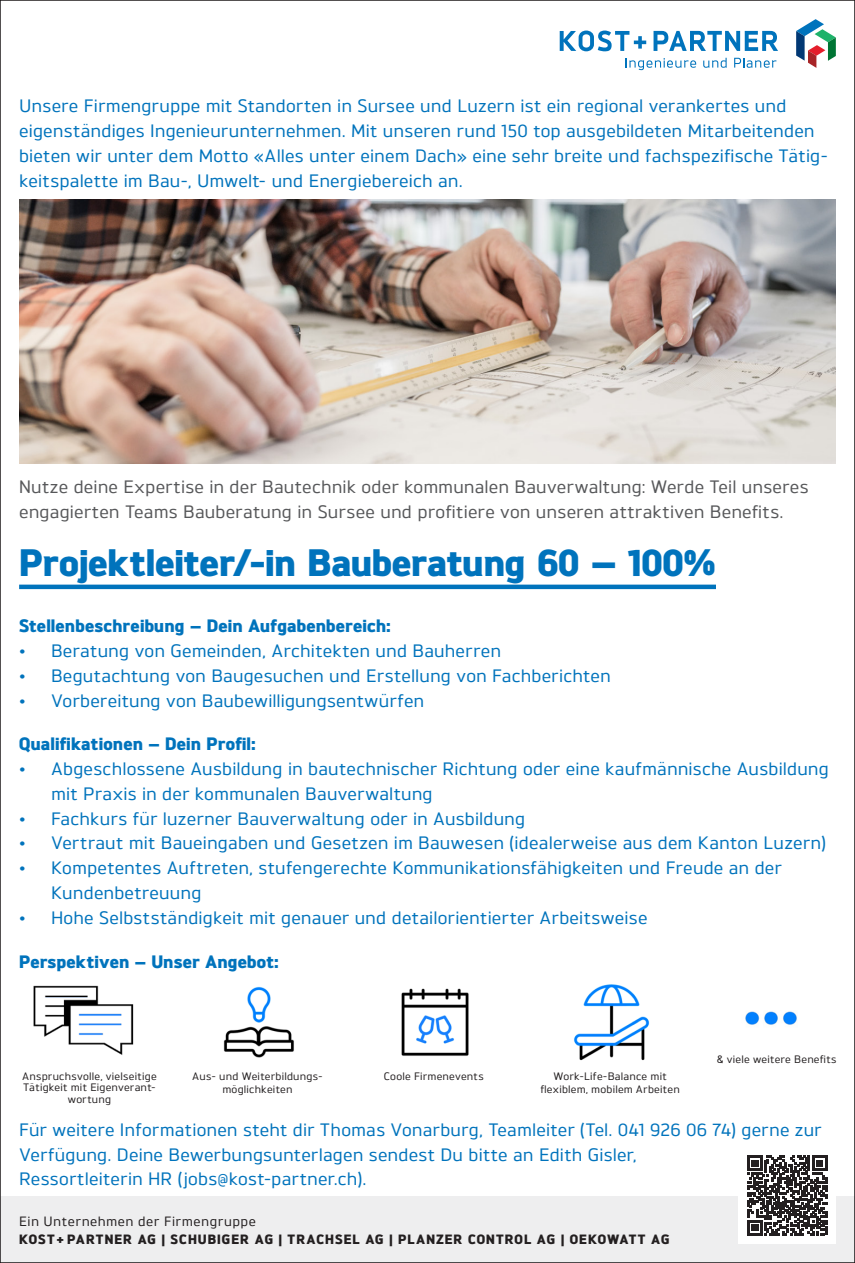
<style>
.page{position:relative;width:855px;height:1263px;background:#fff}
.page>*{position:absolute;margin:0;border:0;box-sizing:border-box;transform-origin:0 0}
.t1{font:800 38.25px "Brokman";letter-spacing:-.005em;color:#0073bc}
.t2{font:500 18px/24.8px "Brokman";letter-spacing:.01em;color:#0073bc}
.t3{font:500 18px/24.8px "Brokman";letter-spacing:.01em;color:#57585a}
.t4{font:800 18px "Brokman";letter-spacing:.01em;color:#0073bc}
.t5{font:800 13.5px "Brokman";letter-spacing:.075em;color:#231f20}
.t6{font:500 13.5px "Brokman";letter-spacing:.04em;color:#231f20}
.t7{font:500 10.8px/12.8px "Brokman";letter-spacing:.02em;color:#231f20;text-align:center}
.s1{font-size:40.5px}
</style>
<div class="page">
<hr style="left:19px;top:585px;width:697px;height:4px;background:#0073bc">
<div style="left:0;top:1196px;width:855px;height:67px;background:#eeeeef"></div>
<svg style="left:796px;top:19px;width:40px;height:49px"></svg>
<svg style="left:559px;top:31px;width:87px;height:20px"></svg>
<svg style="left:653px;top:31px;width:125px;height:20px"></svg>
<svg style="left:626px;top:58px;width:70px;height:12px"></svg>
<svg style="left:703px;top:58px;width:24px;height:10px"></svg>
<svg style="left:734px;top:58px;width:42px;height:10px"></svg>
<div style="left:739px;top:1147px;width:97px;height:97px;background:#fff"></div>
<svg style="left:747px;top:1155px;width:80px;height:80px"></svg>
<img style="left:223px;top:986px;width:71px;height:72px">
<img style="left:33px;top:985px;width:101px;height:70px">
<img style="left:745px;top:1011px;width:52px;height:14px">
<img style="left:401px;top:988px;width:68px;height:68px">
<img style="left:574px;top:984px;width:76px;height:77px">
<img style="left:19px;top:199px;width:817px;height:265px">
<p class="t2" style="left:19px;top:93px;width:810px">Unsere Firmengruppe mit Standorten in Sursee und Luzern ist ein regional verankertes und eigenständiges Ingenieurunternehmen. Mit unseren rund 150 top ausgebildeten Mitarbeitenden bieten wir unter dem Motto «Alles unter einem Dach» eine sehr breite und fachspezifische Tätig&shy;keitspalette im Bau-, Umwelt- und Energiebereich an.</p>
<p class="t3" style="left:19px;top:474px;width:791px">Nutze deine Expertise in der Bautechnik oder kommunalen Bauverwaltung: Werde Teil unseres engagierten Teams Bauberatung in Sursee und profitiere von unseren attraktiven Benefits.</p>
<h1 class="t1" style="left:19px;top:535px;width:698px">Projektleiter/-in Bauberatung 60 <span class="s1">—</span> 100%</h1>
<p class="t4" style="left:19px;top:613px;width:373px">Stellenbeschreibung — Dein Aufgabenbereich:</p>
<p class="t2" style="left:19px;top:638px;width:483px">• Beratung von Gemeinden, Architekten und Bauherren</p>
<p class="t2" style="left:19px;top:662px;width:593px">• Begutachtung von Baugesuchen und Erstellung von Fachberichten</p>
<p class="t2" style="left:19px;top:687px;width:407px">• Vorbereitung von Baubewilligungsentwürfen</p>
<p class="t4" style="left:19px;top:731px;width:238px">Qualifikationen — Dein Profil:</p>
<p class="t2" style="left:51px;top:756px;width:779px;text-indent:-32px">• Abgeschlossene Ausbildung in bautechnischer Richtung oder eine kaufmännische Ausbildung mit Praxis in der kommunalen Bauverwaltung</p>
<p class="t2" style="left:19px;top:805px;width:508px">• Fachkurs für luzerner Bauverwaltung oder in Ausbildung</p>
<p class="t2" style="left:19px;top:830px;width:808px">• Vertraut mit Baueingaben und Gesetzen im Bauwesen (idealerweise aus dem Kanton Luzern)</p>
<p class="t2" style="left:51px;top:855px;width:732px;text-indent:-32px">• Kompetentes Auftreten, stufengerechte Kommunikationsfähigkeiten und Freude an der<br>Kundenbetreuung</p>
<p class="t2" style="left:19px;top:904px;width:630px">• Hohe Selbstständigkeit mit genauer und detailorientierter Arbeitsweise</p>
<p class="t4" style="left:19px;top:948px;width:261px">Perspektiven — Unser Angebot:</p>
<p class="t7" style="left:22px;top:1070px;width:136px;line-height:11.2px">Anspruchsvolle, vielseitige<br>Tätigkeit mit Eigenverant&shy;wortung</p>
<p class="t7" style="left:192px;top:1069px;width:132px">Aus- und Weiterbildungs&shy;möglichkeiten</p>
<p class="t7" style="left:384px;top:1070px;width:101px">Coole Firmenevents</p>
<p class="t7" style="left:540px;top:1069px;width:141px">Work-Life-Balance mit flexiblem, mobilem Arbeiten</p>
<p class="t7" style="left:716px;top:1053px;width:121px">&amp; viele weitere Benefits</p>
<p class="t2" style="left:19px;top:1116px;width:804px">Für weitere Informationen steht dir Thomas Vonarburg, Teamleiter (Tel. 041 926 06 74) gerne zur<br>Verfügung. Deine Bewerbungsunterlagen sendest Du bitte an Edith Gisler,<br>Ressortleiterin HR (jobs@kost-partner.ch).</p>
<p class="t6" style="left:19px;top:1212px;width:238px">Ein Unternehmen der Firmengruppe</p>
<p class="t5" style="left:19px;top:1229px;width:652px">KOST+ PARTNER AG | SCHUBIGER AG | TRACHSEL AG | PLANZER CONTROL AG | OEKOWATT AG</p>
</div>
